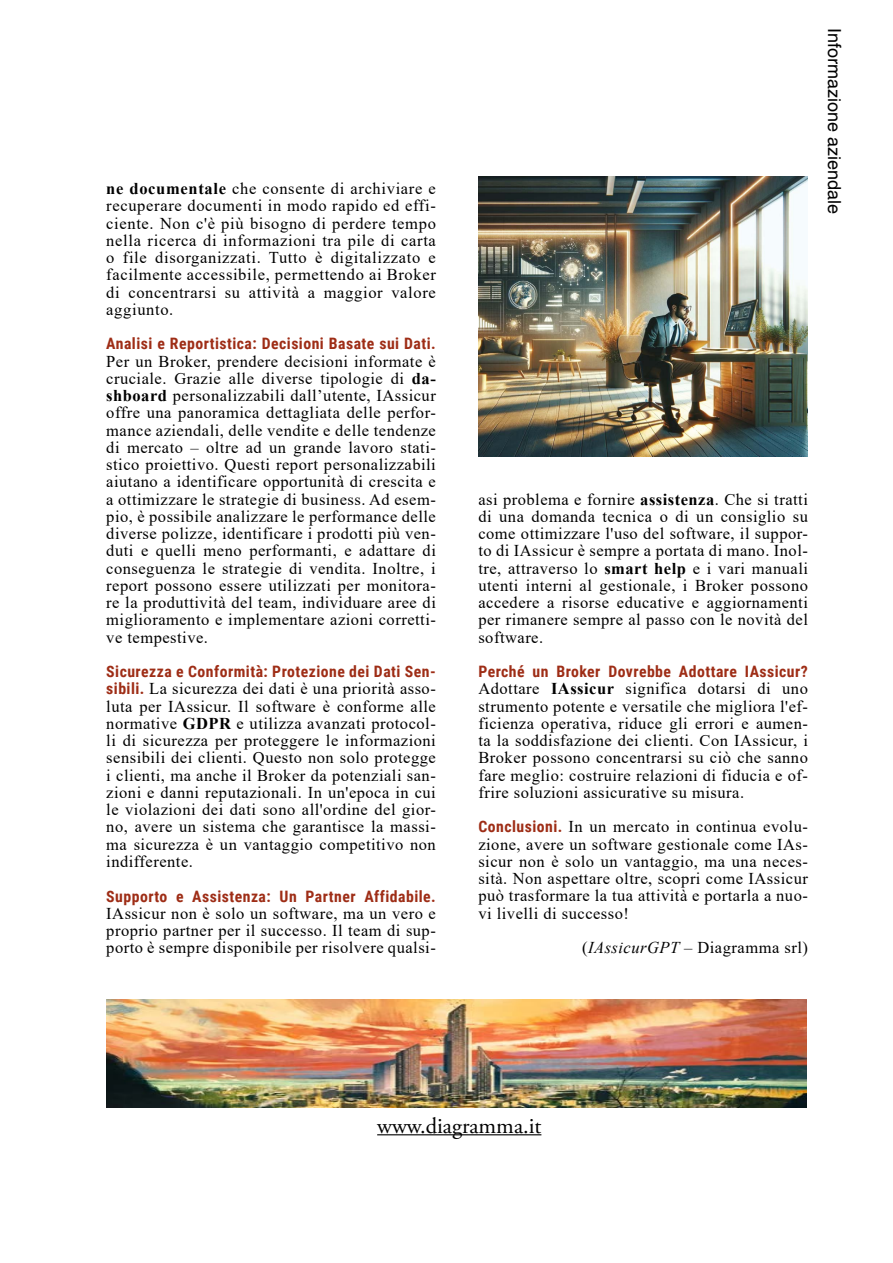
<style>
.page{position:relative;width:893px;height:1263px;background:#fff}
.page>*{position:absolute;margin:0;border:0;box-sizing:border-box;transform-origin:0 0}
.t1{font:22.5px "Adobe Garamond Pro";color:#000}
.t2{font:18px "Helvetica";color:#000}
.t3{font:16.5px/17.2px "Times New Roman";letter-spacing:.03em;color:#000;text-align:justify}
.t4{font:700 15.75px "Roboto Condensed";letter-spacing:.03em;color:#9e2d16}
.s1{font-weight:700}
.s2{font-family:"Roboto Condensed";font-weight:700;font-size:15.75px;color:#9e2d16}
.s3{font-style:italic}
</style>
<div class="page">
<hr style="left:377px;top:1134px;width:164px;height:1px;background:#000">
<img style="left:106px;top:999px;width:700px;height:108px">
<img style="left:478px;top:177px;width:330px;height:279px">
<p class="t3" style="left:106px;top:179px;width:331px"><span class="s1">ne documentale</span> che consente di archiviare e recuperare documenti in modo rapido ed effi&shy;ciente. Non c'è più bisogno di perdere tempo nella ricerca di informazioni tra pile di carta o file disorganizzati. Tutto è digitalizzato e facilmente accessibile, permettendo ai Broker di concentrarsi su attività a maggior valore aggiunto.</p>
<p class="t4" style="left:106px;top:333px;width:331px">Analisi e Reportistica: Decisioni Basate sui Dati.</p>
<p class="t3" style="left:106px;top:352px;width:331px">Per un Broker, prendere decisioni informate è cruciale. Grazie alle diverse tipologie di <span class="s1">da&shy;shboard</span> personalizzabili dall’utente, IAssicur offre una panoramica dettagliata delle perfor&shy;mance aziendali, delle vendite e delle tendenze di mercato – oltre ad un grande lavoro stati&shy;stico proiettivo. Questi report personalizzabili aiutano a identificare opportunità di crescita e a ottimizzare le strategie di business. Ad esem&shy;pio, è possibile analizzare le performance delle diverse polizze, identificare i prodotti più ven&shy;duti e quelli meno performanti, e adattare di conseguenza le strategie di vendita. Inoltre, i report possono essere utilizzati per monitora&shy;re la produttività del team, individuare aree di miglioramento e implementare azioni corretti&shy;ve tempestive.</p>
<p class="t4" style="left:106px;top:661px;width:331px">Sicurezza e Conformità: Protezione dei Dati Sen-</p>
<p class="t3" style="left:106px;top:680px;width:331px"><span class="s2">sibili.</span> La sicurezza dei dati è una priorità asso&shy;luta per IAssicur. Il software è conforme alle normative <span class="s1">GDPR</span> e utilizza avanzati protocol&shy;li di sicurezza per proteggere le informazioni sensibili dei clienti. Questo non solo protegge i clienti, ma anche il Broker da potenziali san&shy;zioni e danni reputazionali. In un'epoca in cui le violazioni dei dati sono all'ordine del gior&shy;no, avere un sistema che garantisce la massi&shy;ma sicurezza è un vantaggio competitivo non indifferente.</p>
<p class="t4" style="left:106px;top:885px;width:331px">Supporto e Assistenza: Un Partner Affidabile.</p>
<p class="t3" style="left:106px;top:904px;width:331px">IAssicur non è solo un software, ma un vero e proprio partner per il successo. Il team di sup&shy;porto è sempre disponibile per risolvere qualsi-</p>
<p class="t2" style="left:845px;top:28px;width:188px;rotate:90deg">Informazione aziendale</p>
<p class="t3" style="left:478px;top:490px;width:331px">asi problema e fornire <span class="s1">assistenza</span>. Che si tratti di una domanda tecnica o di un consiglio su come ottimizzare l'uso del software, il suppor&shy;to di IAssicur è sempre a portata di mano. Inol&shy;tre, attraverso lo <span class="s1">smart help</span> e i vari manuali utenti interni al gestionale, i Broker possono accedere a risorse educative e aggiornamenti per rimanere sempre al passo con le novità del software.</p>
<p class="t4" style="left:478px;top:660px;width:331px">Perché un Broker Dovrebbe Adottare IAssicur?</p>
<p class="t3" style="left:478px;top:680px;width:331px">Adottare <span class="s1">IAssicur</span> significa dotarsi di uno strumento potente e versatile che migliora l'ef&shy;ficienza operativa, riduce gli errori e aumen&shy;ta la soddisfazione dei clienti. Con IAssicur, i Broker possono concentrarsi su ciò che sanno fare meglio: costruire relazioni di fiducia e of&shy;frire soluzioni assicurative su misura.</p>
<p class="t3" style="left:478px;top:818px;width:331px"><span class="s2">Conclusioni.</span> In un mercato in continua evolu&shy;zione, avere un software gestionale come IAs&shy;sicur non è solo un vantaggio, ma una neces&shy;sità. Non aspettare oltre, scopri come IAssicur può trasformare la tua attività e portarla a nuo&shy;vi livelli di successo!</p>
<p class="t3" style="left:582px;top:938px;width:227px">(<span class="s3">IAssicurGPT</span> – Diagramma srl)</p>
<h1 class="t1" style="left:377px;top:1112px;width:166px">www.diagramma.it</h1>
</div>
